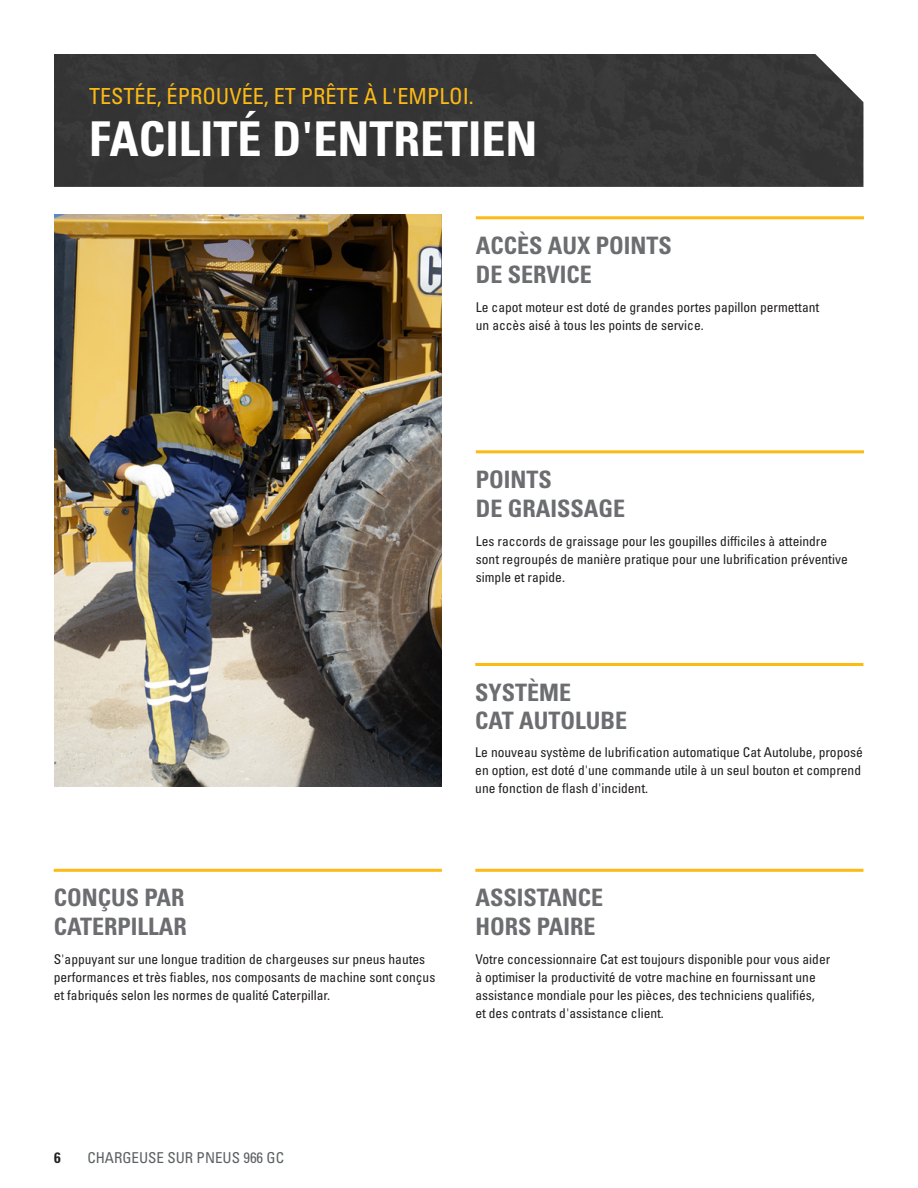
<style>
.page{position:relative;width:918px;height:1188px;background:#fff}
.page>*{position:absolute;margin:0;border:0;box-sizing:border-box;transform-origin:0 0}
.t1{font:48px "Univers LTCYR 67 Bold Cond";color:#fff}
.t2{font:24px/28.8px "Univers LTCYR 67 Bold Cond";color:#6c6d70}
.t3{font:condensed 22.2px "Univers LTCYR 57";color:#fcba13}
.t4{font:condensed 15px "Univers LTCYR 57";color:#5d6163}
.t5{font:15px "Univers LTCYR 67 Bold Cond";color:#231f20}
.t6{font:condensed 13.5px/18px "Univers LTCYR 57";color:#231f20}
</style>
<div class="page">
<img style="left:54px;top:215px;width:388px;height:572px">
<div style="left:54px;top:54px;width:809px;height:133px;background:#353536"></div>
<hr style="left:476px;top:450px;width:388px;height:3px;background:#fcba13">
<hr style="left:476px;top:216px;width:388px;height:3px;background:#fcba13">
<hr style="left:475px;top:663px;width:388px;height:3px;background:#fcba13">
<hr style="left:54px;top:869px;width:388px;height:3px;background:#fcba13">
<hr style="left:475px;top:869px;width:388px;height:3px;background:#fcba13">
<h3 class="t3" style="left:89px;top:82px;width:386px">TESTÉE, ÉPROUVÉE, ET PRÊTE À L'EMPLOI.</h3>
<h1 class="t1" style="left:89px;top:110px;width:450px">FACILITÉ D'ENTRETIEN</h1>
<h2 class="t2" style="left:476px;top:231px;width:198px">ACCÈS AUX POINTS<br>DE SERVICE</h2>
<p class="t6" style="left:476px;top:298px;width:345px">Le capot moteur est doté de grandes portes papillon permettant un accès aisé à tous les points de service.</p>
<h2 class="t2" style="left:476px;top:465px;width:151px">POINTS<br>DE GRAISSAGE</h2>
<p class="t6" style="left:476px;top:532px;width:373px">Les raccords de graissage pour les goupilles difficiles à atteindre sont regroupés de manière pratique pour une lubrification préventive simple et rapide.</p>
<h2 class="t2" style="left:54px;top:883px;width:135px">CONÇUS PAR<br>CATERPILLAR</h2>
<p class="t6" style="left:54px;top:950px;width:383px">S'appuyant sur une longue tradition de chargeuses sur pneus hautes performances et très fiables, nos composants de machine sont conçus et fabriqués selon les normes de qualité Caterpillar.</p>
<h2 class="t2" style="left:475px;top:677px;width:153px">SYSTÈME<br>CAT AUTOLUBE</h2>
<p class="t6" style="left:475px;top:743px;width:389px">Le nouveau système de lubrification automatique Cat Autolube, proposé en option, est doté d'une commande utile à un seul bouton et comprend une fonction de flash d'incident.</p>
<h2 class="t2" style="left:475px;top:883px;width:129px">ASSISTANCE<br>HORS PAIRE</h2>
<p class="t6" style="left:475px;top:950px;width:356px">Votre concessionnaire Cat est toujours disponible pour vous aider à optimiser la productivité de votre machine en fournissant une assistance mondiale pour les pièces, des techniciens qualifiés,<br>et des contrats d'assistance client.</p>
<p class="t5" style="left:54px;top:1148px;width:8px">6</p>
<p class="t4" style="left:87px;top:1148px;width:198px">CHARGEUSE SUR PNEUS 966 GC</p>
</div>
